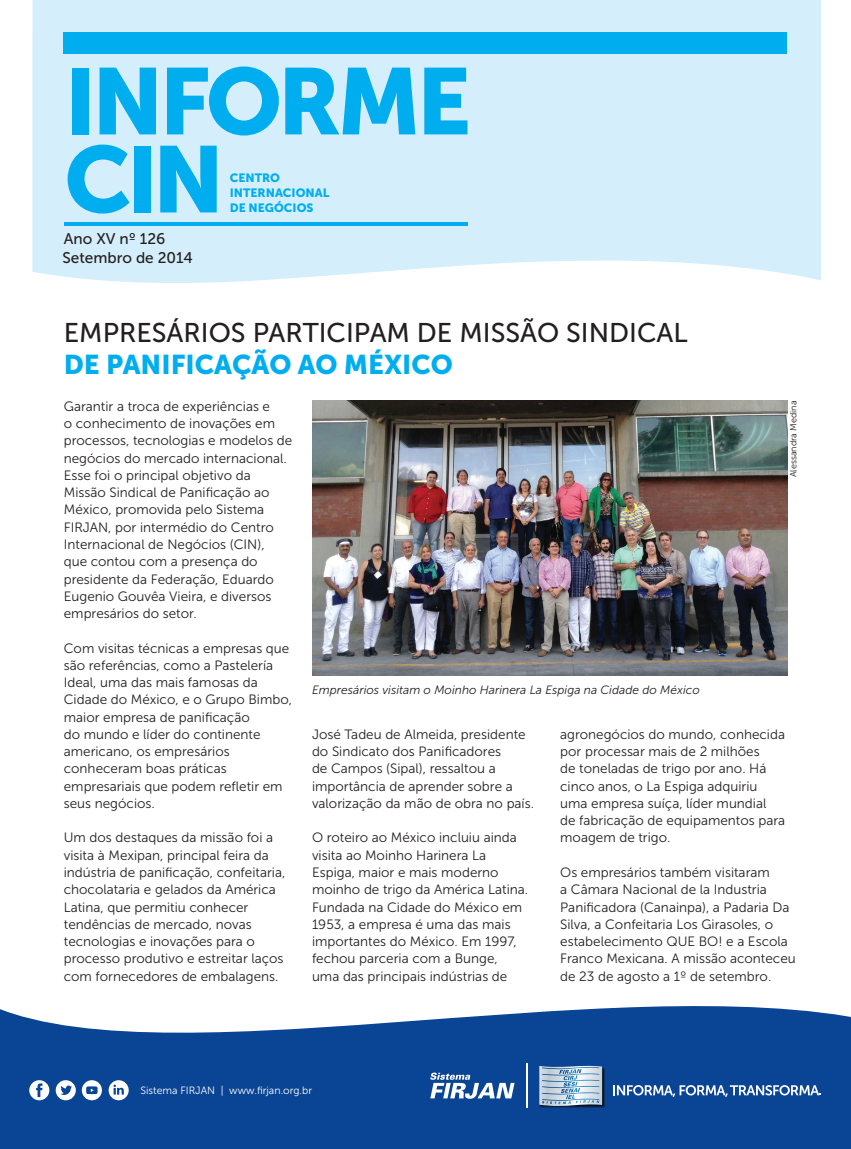
<style>
.page{position:relative;width:851px;height:1149px;background:#fff}
.page>*{position:absolute;margin:0;border:0;box-sizing:border-box;transform-origin:0 0}
.t1{font:93.3px/78px "Museo Sans 900";letter-spacing:-.05em;color:#00aeef}
.texto{font:27px "Museo Sans 500";color:#231f20}
.texto-2{font:27px "Museo Sans 900";color:#00aeef}
.t2{font:15.45px "Museo Sans 500";color:#231f20}
.texto-3{font:13.5px/17.2px "Museo Sans 300";color:#231f20}
.Legenda{font:italic 12px "Museo Sans 300";color:#231f20}
.texto-4{font:12px/15px "Museo Sans 900";color:#00aeef}
.t3{font:10.5px "Museo Sans 300";color:#fff}
.Crédito{font:9px "Museo Sans 300";color:#231f20}
</style>
<div class="page">
<svg style="left:0;top:1006px;width:850px;height:142px;background:#21579e"></svg>
<div style="left:32px;top:0;width:788px;height:283px;background:#d4effb"></div>
<div style="left:64px;top:33px;width:723px;height:21px;background:#00aeef"></div>
<hr style="left:64px;top:222px;width:403px;height:4px;background:#00aeef">
<svg style="left:613px;top:1084px;width:208px;height:12px"></svg>
<hr style="left:526px;top:1063px;width:1px;height:44px;background:#fff">
<svg style="left:430px;top:1072px;width:84px;height:26px"></svg>
<img style="left:535px;top:1061px;width:72px;height:47px">
<svg style="left:539px;top:1065px;width:63px;height:41px;background:#a8c1d3"></svg>
<svg style="left:56px;top:1079px;width:20px;height:20px"></svg>
<svg style="left:29px;top:1079px;width:20px;height:20px"></svg>
<svg style="left:109px;top:1079px;width:20px;height:20px"></svg>
<svg style="left:82px;top:1079px;width:20px;height:20px"></svg>
<img style="left:312px;top:400px;width:475px;height:275px">
<p class="t1" style="left:64px;top:62px;width:408px">INFORME<br>CIN</p>
<p class="texto-4" style="left:230px;top:171px;width:101px">CENTRO<br>INTERNACIONAL<br>DE NEGÓCIOS</p>
<p class="t2" style="left:64px;top:230px;width:103px">Ano XV nº 126</p>
<p class="t2" style="left:62px;top:249px;width:132px">Setembro de 2014</p>
<p class="texto" style="left:64px;top:318px;width:625px">EMPRESÁRIOS PARTICIPAM DE MISSÃO SINDICAL</p>
<p class="texto-2" style="left:64px;top:349px;width:390px">DE PANIFICAÇÃO AO MÉXICO</p>
<p class="texto-3" style="left:64px;top:397px;width:230px">Garantir a troca de experiências e<br>o conhecimento de inovações em processos, tecnologias e modelos de negócios do mercado internacional.<br>Esse foi o principal objetivo da<br>Missão Sindical de Panificação ao<br>México, promovida pelo Sistema<br>FIRJAN, por intermédio do Centro<br>Internacional de Negócios (CIN),<br>que contou com a presença do presidente da Federação, Eduardo<br>Eugenio Gouvêa Vieira, e diversos empresários do setor.</p>
<p class="texto-3" style="left:64px;top:639px;width:230px">Com visitas técnicas a empresas que são referências, como a Pastelería<br>Ideal, uma das mais famosas da<br>Cidade do México, e o Grupo Bimbo, maior empresa de panificação<br>do mundo e líder do continente americano, os empresários conheceram boas práticas empresariais que podem refletir em seus negócios.</p>
<p class="texto-3" style="left:64px;top:829px;width:223px">Um dos destaques da missão foi a visita à Mexipan, principal feira da indústria de panificação, confeitaria, chocolataria e gelados da América Latina, que permitiu conhecer tendências de mercado, novas tecnologias e inovações para o processo produtivo e estreitar laços com fornecedores de embalagens.</p>
<p class="Legenda" style="left:312px;top:683px;width:389px">Empresários visitam o Moinho Harinera La Espiga na Cidade do México</p>
<p class="Crédito" style="left:788px;top:477px;width:78px;rotate:-90deg">Alessandra Medina</p>
<p class="texto-3" style="left:312px;top:725px;width:223px">José Tadeu de Almeida, presidente do Sindicato dos Panificadores<br>de Campos (Sipal), ressaltou a importância de aprender sobre a valorização da mão de obra no país.</p>
<p class="texto-3" style="left:312px;top:829px;width:218px">O roteiro ao México incluiu ainda visita ao Moinho Harinera La<br>Espiga, maior e mais moderno moinho de trigo da América Latina.<br>Fundada na Cidade do México em<br>1953, a empresa é uma das mais importantes do México. Em 1997, fechou parceria com a Bunge, uma das principais indústrias de</p>
<p class="texto-3" style="left:560px;top:725px;width:226px">agronegócios do mundo, conhecida por processar mais de 2 milhões<br>de toneladas de trigo por ano. Há cinco anos, o La Espiga adquiriu uma empresa suíça, líder mundial<br>de fabricação de equipamentos para moagem de trigo.</p>
<p class="texto-3" style="left:560px;top:863px;width:237px">Os empresários também visitaram<br>a Câmara Nacional de la Industria Panificadora (Canainpa), a Padaria Da Silva, a Confeitaria Los Girasoles, o estabelecimento QUE BO! e a Escola Franco Mexicana. A missão aconteceu de 23 de agosto a 1º de setembro.</p>
<p class="t3" style="left:140px;top:1084px;width:173px">Sistema FIRJAN | www.firjan.org.br</p>
</div>
